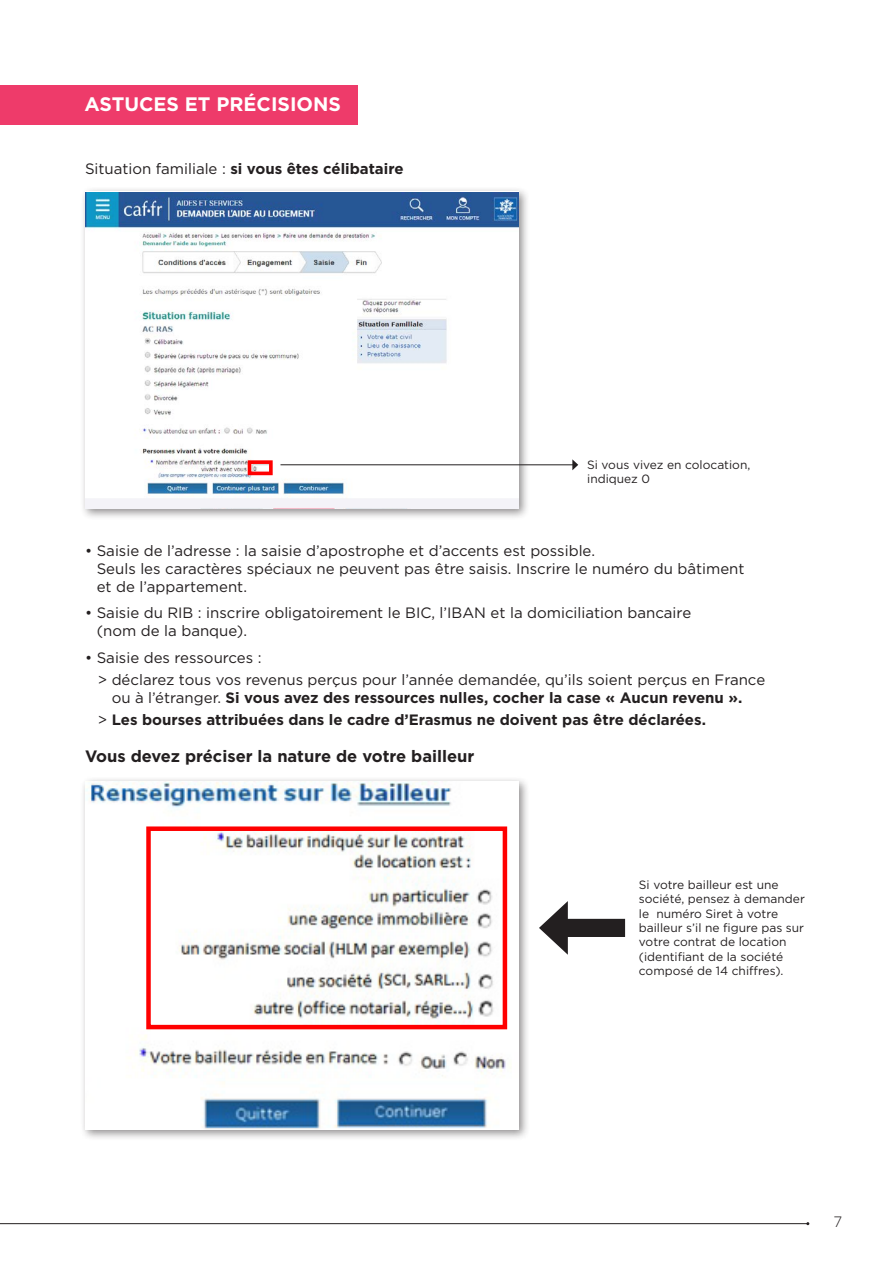
<style>
.page{position:relative;width:893px;height:1263px;background:#fff}
.page>*{position:absolute;margin:0;border:0;box-sizing:border-box;transform-origin:0 0}
.t1{font:700 19.5px "Gotham";color:#fff}
.t2{font:700 16.5px "Gotham";color:#231f20}
.t3{font:15px/18px "Gotham";color:#231f20}
.t4{font:700 15px/22.2px "Gotham";color:#231f20}
.t5{font:300 15px "Gotham";color:#231f20}
.t6{font:12px/14.4px "Gotham";color:#231f20}
.s1{font-weight:400}
</style>
<div class="page">
<hr style="left:0;top:1223px;width:808px;height:1px;background:#231f20">
<div style="left:0;top:85px;width:357px;height:39px;background:#ee3b6a"></div>
<div style="left:80px;top:186px;width:450px;height:334px;background:#231f20;opacity:.5"></div>
<img style="left:85px;top:192px;width:434px;height:317px">
<hr style="left:280px;top:464px;width:293px;height:1px;background:#231f20">
<svg style="left:572px;top:459px;width:6px;height:11px"></svg>
<div style="left:248px;top:460px;width:25px;height:15px;border:4px solid #f00"></div>
<div style="left:80px;top:776px;width:450px;height:365px;background:#231f20;opacity:.5"></div>
<img style="left:85px;top:781px;width:433px;height:348px">
<img style="left:151px;top:831px;width:351px;height:193px">
<div style="left:146px;top:826px;width:361px;height:203px;border:4px solid #f00"></div>
<div style="left:557px;top:919px;width:68px;height:18px;background:#231f20"></div>
<svg style="left:539px;top:901px;width:29px;height:54px"></svg>
<h1 class="t1" style="left:84px;top:91px;width:146px">astuces et pré</h1>
<h1 class="t1" style="left:257px;top:91px;width:47px">cision</h1>
<h1 class="t1" style="left:329px;top:91px;width:14px">s</h1>
<p class="t4" style="left:85px;top:157px;width:320px"><span class="s1">Situation familiale :</span> si vous êtes célibataire</p>
<p class="t6" style="left:587px;top:457px;width:165px">Si vous vivez en colocation, indiquez 0</p>
<p class="t3" style="left:97px;top:541px;width:649px;text-indent:-12px">• Saisie de l’adresse : la saisie d’apostrophe et d’accents est possible.<br>Seuls les caractères spéciaux ne peuvent pas être saisis. Inscrire le numéro du bâtiment et de l’appartement.</p>
<p class="t3" style="left:97px;top:604px;width:596px;text-indent:-12px">• Saisie du RIB : inscrire obligatoirement le BIC, l’IBAN et la domiciliation bancaire (nom de la banque).</p>
<p class="t3" style="left:98px;top:646px;width:669px;line-height:22.2px;text-indent:-13px">• Saisie des ressources :<br>&gt; déclarez tous vos revenus perçus pour l’année demandée, qu’ils soient perçus en France</p>
<p class="t4" style="left:98px;top:687px;width:646px;text-indent:14px"><span class="s1">ou à l’étranger.</span> Si vous avez des ressources nulles, cocher la case « Aucun revenu ». <span class="s1">&gt;</span> Les bourses attribuées dans le cadre d’Erasmus ne doivent pas être déclarées.</p>
<p class="t2" style="left:85px;top:745px;width:391px">Vous devez préciser la nature de votre bailleur</p>
<p class="t6" style="left:639px;top:877px;width:167px">Si votre bailleur est une société, pensez à demander le numéro Siret à votre bailleur s’il ne figure pas sur votre contrat de location (identifiant de la société composé de 14 chiffres).</p>
<p class="t5" style="left:833px;top:1212px;width:10px">7</p>
</div>
